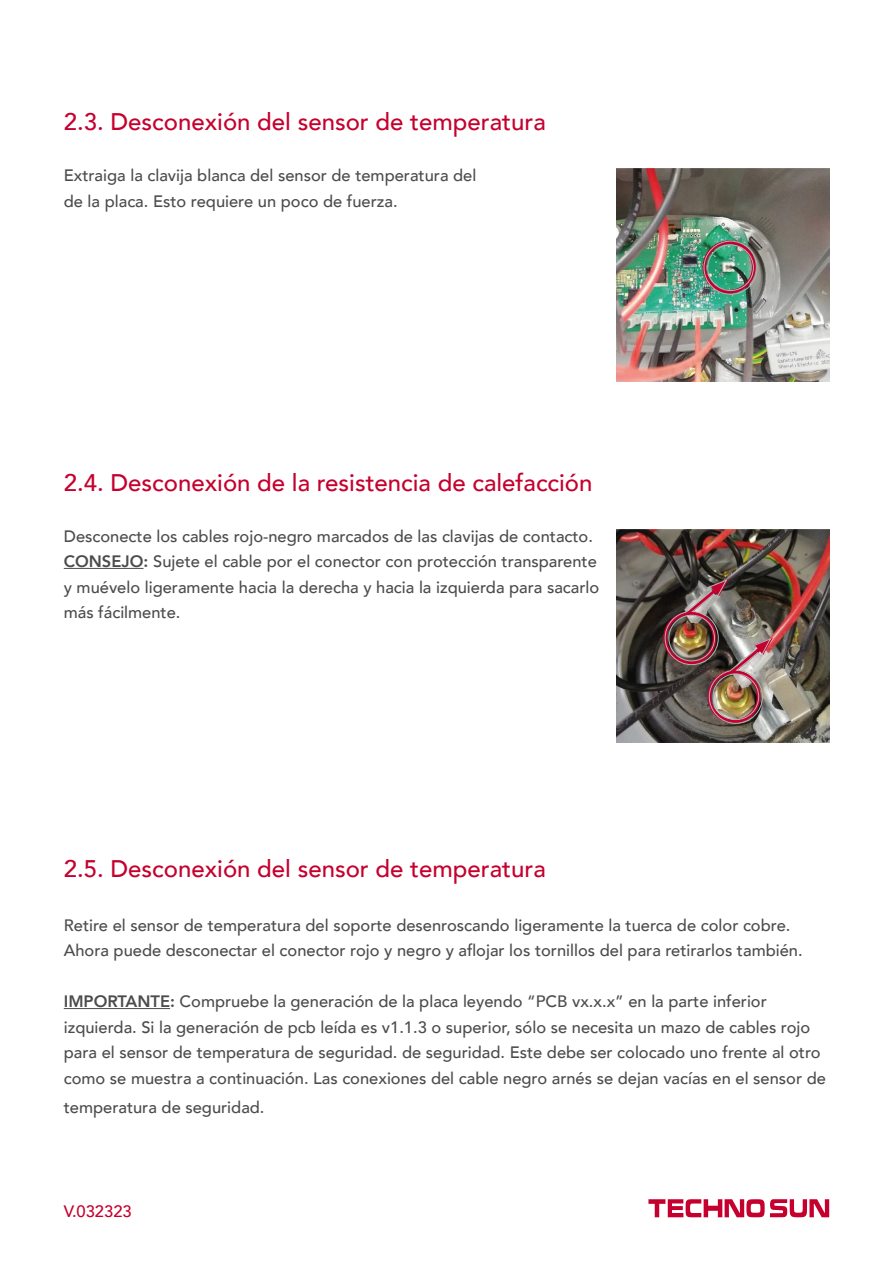
<style>
.page{position:relative;width:893px;height:1263px;background:#fff}
.page>*{position:absolute;margin:0;border:0;box-sizing:border-box;transform-origin:0 0}
.t1{font:500 24px "Avenir";color:#c5002e}
.t2{font:500 16.5px/25.5px "Avenir";color:#4b4c4d}
.t3{font:500 16.5px "Avenir";color:#c5002e}
.s1{font-weight:800}
</style>
<div class="page">
<svg style="left:648px;top:1199px;width:181px;height:18px"></svg>
<hr style="left:64px;top:568px;width:80px;height:1px;background:#4b4c4d">
<hr style="left:64px;top:1008px;width:106px;height:1px;background:#4b4c4d">
<img style="left:617px;top:529px;width:212px;height:213px">
<img style="left:617px;top:169px;width:212px;height:212px">
<img style="left:664px;top:579px;width:109px;height:145px">
<img style="left:703px;top:240px;width:55px;height:55px">
<p class="t1" style="left:64px;top:101px;width:483px">2.3. Desconexión del sensor de temperatura</p>
<p class="t2" style="left:64px;top:162px;width:414px">Extraiga la clavija blanca del sensor de temperatura del de la placa. Esto requiere un poco de fuerza.</p>
<p class="t1" style="left:64px;top:461px;width:530px">2.4. Desconexión de la resistencia de calefacción</p>
<p class="t2" style="left:64px;top:522px;width:531px">Desconecte los cables rojo-negro marcados de las clavijas de contacto.</p>
<p class="t2" style="left:64px;top:548px;width:537px"><span class="s1">CONSEJO:</span> Sujete el cable por el conector con protección transparente y muévelo ligeramente hacia la derecha y hacia la izquierda para sacarlo</p>
<p class="t2" style="left:64px;top:599px;width:118px">más fácilmente.</p>
<p class="t1" style="left:64px;top:847px;width:483px">2.5. Desconexión del sensor de temperatura</p>
<p class="t2" style="left:64px;top:911px;width:740px">Retire el sensor de temperatura del soporte desenroscando ligeramente la tuerca de color cobre.<br>Ahora puede desconectar el conector rojo y negro y aflojar los tornillos del para retirarlos también.</p>
<p class="t2" style="left:64px;top:988px;width:764px"><span class="s1">IMPORTANTE:</span> Compruebe la generación de la placa leyendo “PCB vx.x.x” en la parte inferior izquierda. Si la generación de pcb leída es v1.1.3 o superior, sólo se necesita un mazo de cables rojo para el sensor de temperatura de seguridad. de seguridad. Este debe ser colocado uno frente al otro como se muestra a continuación. Las conexiones del cable negro arnés se dejan vacías en el sensor de</p>
<p class="t2" style="left:64px;top:1093px;width:202px">temperatura de seguridad.</p>
<p class="t3" style="left:64px;top:1197px;width:69px">V.032323</p>
</div>
